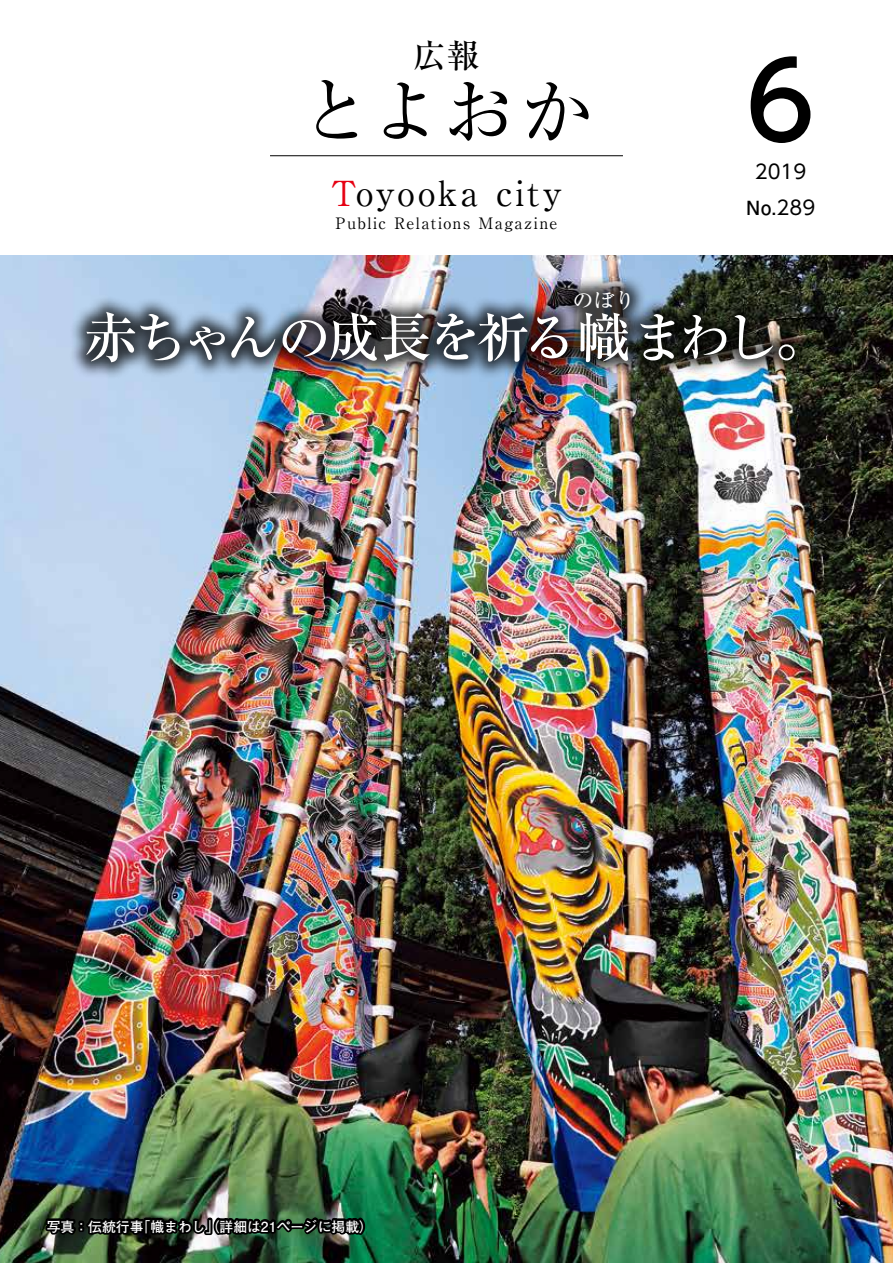
<style>
.page{position:relative;width:893px;height:1263px;background:#fff}
.page>*{position:absolute;margin:0;border:0;box-sizing:border-box;transform-origin:0 0}
.t1{font:500 105px "UD Shin Go Pro";color:#000}
.t2{font:72px "Ryumin Pr 6";color:#000}
.t3{font:500 54px "Ryumin Pr 6";letter-spacing:-.085em;color:#fff}
.t4{font:34.5px "Ryumin Pr 6";letter-spacing:.07em;color:#000}
.t5{font:500 33px "Ryumin Pr 6";color:#000}
.t6{font:500 21px "Ryumin Pr 6";color:#fff}
.t7{font:700 19.5px "Futo Go B101 Pr 6";color:#000}
.t8{font:19.5px "UD Shin Go Pro";color:#000}
.t9{font:15.75px "Ryumin Pr 6";letter-spacing:.085em;color:#000}
.t10{font:700 13.8px "Futo Go B101 Pro";color:#fff}
.s1{color:#e60012}
.s2{font-family:"UD Shin Go Pro";font-weight:400}
</style>
<div class="page">
<img style="left:0;top:255px;width:893px;height:1008px">
<img style="left:7px;top:1194px;width:360px;height:69px">
<svg style="left:312px;top:156px;width:281px;height:1px"></svg>
<hr style="left:270px;top:155px;width:353px;height:1px;background:#000">
<div style="left:69px;top:273px;width:743px;height:107px;background:#000;opacity:.75"></div>
<h3 class="t5" style="left:413px;top:30px;width:67px">広報</h3>
<h2 class="t2" style="left:301px;top:55px;width:293px">とよおか</h2>
<h3 class="t4" style="left:331px;top:166px;width:233px"><span class="s1">T</span>oyooka city</h3>
<p class="t9" style="left:335px;top:210px;width:224px">Public Relations Magazine</p>
<h1 class="t1" style="left:746px;top:16px;width:71px">6</h1>
<h3 class="t8" style="left:755px;top:156px;width:53px">2019</h3>
<h3 class="t7" style="left:746px;top:192px;width:71px">No.<span class="s2">289</span></h3>
<h3 class="t6" style="left:572px;top:284px;width:64px">のぼり</h3>
<h3 class="t3" style="left:84px;top:295px;width:747px">赤ちゃんの成長を祈る幟まわし。</h3>
<p class="t10" style="left:47px;top:1215px;width:328px">写真：伝統行事｢幟まわし｣（詳細は21ページに掲載）</p>
</div>
